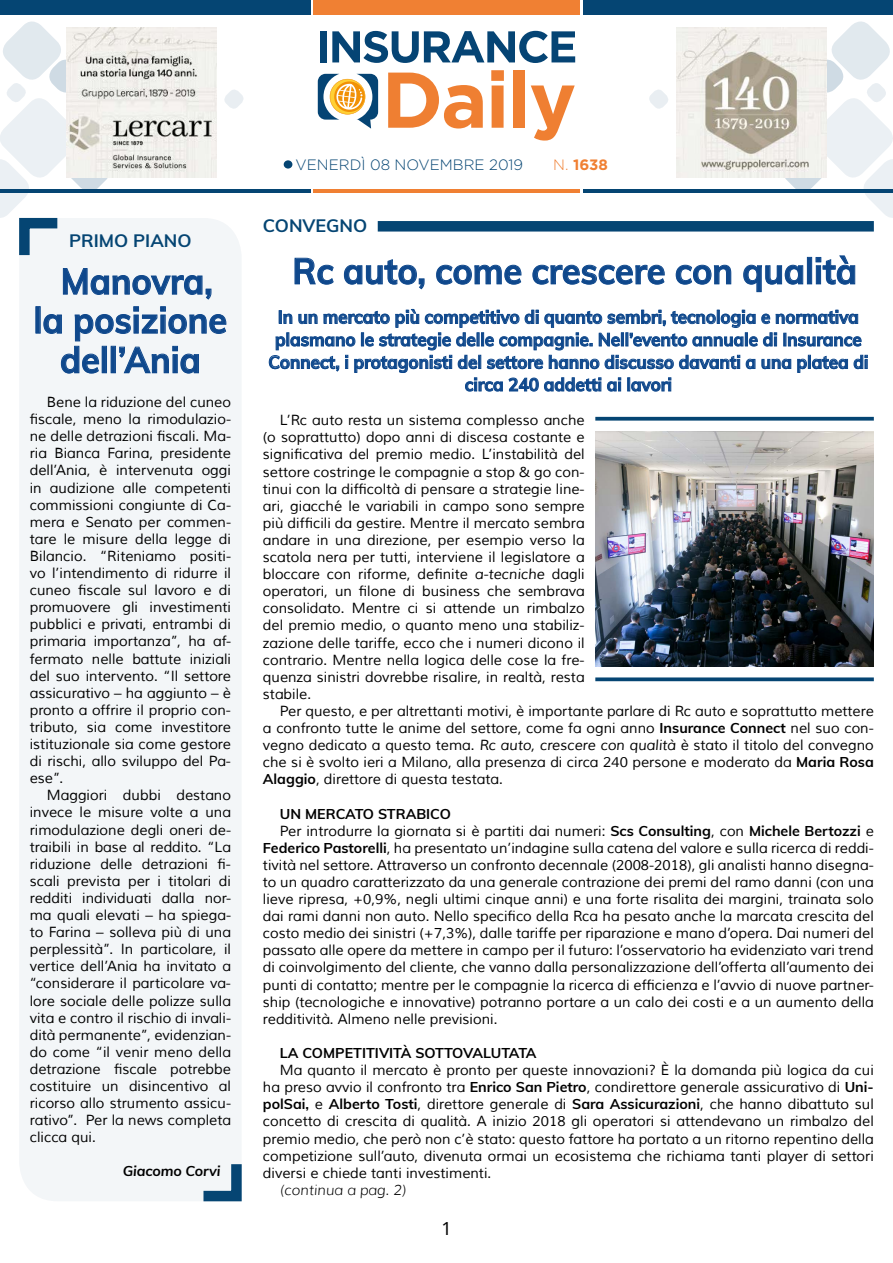
<style>
.page{position:relative;width:893px;height:1263px;background:#fff}
.page>*{position:absolute;margin:0;border:0;box-sizing:border-box;transform-origin:0 0}
.t1{font:700 36px/39.3px "Muli";color:#0f488c;text-align:center;scale:.95 1}
.t2{font:700 18px/22.5px "Muli";color:#0f488c;text-align:center;scale:.95 1}
.t3{font:700 18px "Muli";color:#054573}
.t4{font:18px "Noto Sans";color:#000}
.t5{font:300 15px "Gotham";color:#054573}
.t6{font:700 15px "Gotham";color:#f08033}
.t7{font:14.25px/17.1px "Muli";color:#000;text-align:justify}
.t8{font:700 14.25px "Muli";color:#000}
.t9{font:italic 300 14.25px "Muli";color:#000}
.t10{font:italic 700 14.25px "Muli";letter-spacing:-.01em;color:#000}
.s1{font-weight:300}
.s2{font-style:italic}
.s3{font-weight:700}
</style>
<div class="page">
<div style="left:0;top:0;width:310px;height:15px;background:#054573"></div>
<div style="left:313px;top:0;width:266px;height:15px;background:#f08033"></div>
<hr style="left:0;top:189px;width:310px;height:3px;background:#054573">
<hr style="left:313px;top:189px;width:266px;height:3px;background:#f08033">
<div style="left:284px;top:160px;width:8px;height:9px;background:#054573;border-radius:50%"></div>
<svg style="left:649px;top:90px;width:19px;height:19px"></svg>
<svg style="left:224px;top:90px;width:20px;height:19px"></svg>
<svg style="left:691px;top:21px;width:202px;height:197px"></svg>
<svg style="left:318px;top:74px;width:60px;height:55px"></svg>
<svg style="left:388px;top:73px;width:95px;height:56px"></svg>
<svg style="left:491px;top:70px;width:13px;height:58px"></svg>
<div style="left:513px;top:70px;width:12px;height:58px;background:#ef7f32"></div>
<svg style="left:531px;top:85px;width:44px;height:56px"></svg>
<div style="left:320px;top:31px;width:6px;height:31px;background:#054474"></div>
<svg style="left:332px;top:31px;width:243px;height:32px"></svg>
<hr style="left:583px;top:189px;width:310px;height:3px;background:#054573">
<div style="left:583px;top:0;width:310px;height:15px;background:#054573"></div>
<img style="left:677px;top:28px;width:150px;height:150px">
<img style="left:212px;top:28px;width:4px;height:150px">
<div style="left:19px;top:218px;width:223px;height:983px;background:#f3f6f8;border-radius:38px"></div>
<svg style="left:203px;top:1164px;width:39px;height:38px"></svg>
<svg style="left:294px;top:257px;width:40px;height:28px"></svg>
<svg style="left:344px;top:259px;width:81px;height:31px"></svg>
<svg style="left:436px;top:264px;width:86px;height:21px"></svg>
<svg style="left:532px;top:264px;width:133px;height:21px"></svg>
<svg style="left:675px;top:264px;width:56px;height:21px"></svg>
<svg style="left:743px;top:264px;width:60px;height:28px"></svg>
<div style="left:807px;top:257px;width:5px;height:27px;border:1px solid #0f488c"></div>
<svg style="left:816px;top:255px;width:39px;height:30px"></svg>
<svg style="left:269px;top:309px;width:598px;height:82px"></svg>
<div style="left:378px;top:221px;width:496px;height:11px;background:#054573"></div>
<svg style="left:0;top:21px;width:212px;height:279px"></svg>
<svg style="left:43px;top:306px;width:184px;height:68px"></svg>
<svg style="left:595px;top:417px;width:279px;height:4px"></svg>
<svg style="left:595px;top:677px;width:279px;height:4px"></svg>
<img style="left:595px;top:431px;width:279px;height:236px">
<p class="t3" style="left:69px;top:227px;width:124px">PRIMO PIANO</p>
<h1 class="t1" style="left:34px;top:260px;width:205px">Manovra,<br>la posizione dell’Ania</h1>
<p class="t7" style="left:30px;top:394px;width:203px;text-indent:17px">Bene la riduzione del cuneo fiscale, meno la rimodulazio&shy;ne delle detrazioni fiscali. Ma&shy;ria Bianca Farina, presidente dell’Ania, è intervenuta oggi in audizione alle competenti commissioni congiunte di Ca&shy;mera e Senato per commen&shy;tare le misure della legge di Bilancio. “Riteniamo positi&shy;vo l’intendimento di ridurre il cuneo fiscale sul lavoro e di promuovere gli investimenti pubblici e privati, entrambi di primaria importanza”, ha af&shy;fermato nelle battute iniziali del suo intervento. “Il settore assicurativo – ha aggiunto – è pronto a offrire il proprio con&shy;tributo, sia come investitore istituzionale sia come gestore di rischi, allo sviluppo del Pa&shy;ese”.</p>
<p class="t7" style="left:30px;top:787px;width:203px;text-indent:17px">Maggiori dubbi destano invece le misure volte a una rimodulazione degli oneri de&shy;traibili in base al reddito. “La riduzione delle detrazioni fi&shy;scali prevista per i titolari di redditi individuati dalla nor&shy;ma quali elevati – ha spiega&shy;to Farina – solleva più di una perplessità”. In particolare, il vertice dell’Ania ha invitato a “considerare il particolare va&shy;lore sociale delle polizze sulla vita e contro il rischio di invali&shy;dità permanente”, evidenzian&shy;do come “il venir meno della detrazione fiscale potrebbe costituire un disincentivo al ricorso allo strumento assicu&shy;rativo”. Per la news completa clicca qui.</p>
<p class="t10" style="left:123px;top:1161px;width:99px">Giacomo Corvi</p>
<p class="t5" style="left:296px;top:157px;width:229px">VENERDÌ 08 NOVEMBRE 2019</p>
<p class="t6" style="left:553px;top:156px;width:56px"><span class="s1">N.</span> 1638</p>
<p class="t3" style="left:263px;top:212px;width:106px">CONVEGNO</p>
<h1 class="t1" style="left:292px;top:250px;width:596px">Rc auto, come crescere con qualità</h1>
<p class="t2" style="left:268px;top:305px;width:633px">In un mercato più competitivo di quanto sembri, tecnologia e normativa plasmano le strategie delle compagnie. Nell’evento annuale di Insurance Connect, i protagonisti del settore hanno discusso davanti a una platea di circa 240 addetti ai lavori</p>
<p class="t7" style="left:263px;top:412px;width:323px;text-indent:17px">L’Rc auto resta un sistema complesso anche (o soprattutto) dopo anni di discesa costante e significativa del premio medio. L’instabilità del settore costringe le compagnie a stop &amp; go con&shy;tinui con la difficoltà di pensare a strategie line&shy;ari, giacché le variabili in campo sono sempre più difficili da gestire. Mentre il mercato sembra andare in una direzione, per esempio verso la scatola nera per tutti, interviene il legislatore a bloccare con riforme, definite <span class="s2">a-tecniche</span> dagli operatori, un filone di business che sembrava consolidato. Mentre ci si attende un rimbalzo del premio medio, o quanto meno una stabiliz&shy;zazione delle tariffe, ecco che i numeri dicono il contrario. Mentre nella logica delle cose la fre&shy;quenza sinistri dovrebbe risalire, in realtà, resta stabile.</p>
<p class="t7" style="left:263px;top:703px;width:612px;text-indent:17px">Per questo, e per altrettanti motivi, è importante parlare di Rc auto e soprattutto mettere a confronto tutte le anime del settore, come fa ogni anno <span class="s3">Insurance Connect</span> nel suo con&shy;vegno dedicato a questo tema. <span class="s2">Rc auto, crescere con qualità</span> è stato il titolo del convegno che si è svolto ieri a Milano, alla presenza di circa 240 persone e moderato da <span class="s3">Maria Rosa Alaggio</span>, direttore di questa testata.</p>
<p class="t8" style="left:280px;top:803px;width:173px">UN MERCATO STRABICO</p>
<p class="t7" style="left:280px;top:822px;width:595px">Per introdurre la giornata si è partiti dai numeri: <span class="s3">Scs Consulting</span>, con <span class="s3">Michele Bertozzi</span> e</p>
<p class="t7" style="left:263px;top:839px;width:612px"><span class="s3">Federico Pastorelli</span>, ha presentato un’indagine sulla catena del valore e sulla ricerca di reddi-</p>
<p class="t7" style="left:263px;top:857px;width:612px">tività nel settore. Attraverso un confronto decennale (2008-2018), gli analisti hanno disegna-</p>
<p class="t7" style="left:263px;top:874px;width:612px">to un quadro caratterizzato da una generale contrazione dei premi del ramo danni (con una</p>
<p class="t7" style="left:263px;top:891px;width:612px">lieve ripresa, +0,9%, negli ultimi cinque anni) e una forte risalita dei margini, trainata solo</p>
<p class="t7" style="left:263px;top:908px;width:612px">dai rami danni non auto. Nello specifico della Rca ha pesato anche la marcata crescita del</p>
<p class="t7" style="left:263px;top:925px;width:612px">costo medio dei sinistri (+7,3%), dalle tariffe per riparazione e mano d’opera. Dai numeri del</p>
<p class="t7" style="left:263px;top:942px;width:612px">passato alle opere da mettere in campo per il futuro: l’osservatorio ha evidenziato vari trend</p>
<p class="t7" style="left:263px;top:959px;width:612px">di coinvolgimento del cliente, che vanno dalla personalizzazione dell’offerta all’aumento dei</p>
<p class="t7" style="left:263px;top:976px;width:612px">punti di contatto; mentre per le compagnie la ricerca di efficienza e l’avvio di nuove partner-</p>
<p class="t7" style="left:263px;top:993px;width:612px">ship (tecnologiche e innovative) potranno portare a un calo dei costi e a un aumento della</p>
<p class="t7" style="left:263px;top:1010px;width:236px">redditività. Almeno nelle previsioni.</p>
<p class="t8" style="left:280px;top:1042px;width:258px">LA COMPETITIVITÀ SOTTOVALUTATA</p>
<p class="t7" style="left:263px;top:1062px;width:612px;text-indent:17px">Ma quanto il mercato è pronto per queste innovazioni? È la domanda più logica da cui ha preso avvio il confronto tra <span class="s3">Enrico San Pietro</span>, condirettore generale assicurativo di <span class="s3">Uni&shy;polSai,</span> e <span class="s3">Alberto Tosti</span>, direttore generale di <span class="s3">Sara Assicurazioni</span>, che hanno dibattuto sul concetto di crescita di qualità. A inizio 2018 gli operatori si attendevano un rimbalzo del premio medio, che però non c’è stato: questo fattore ha portato a un ritorno repentino della competizione sull’auto, divenuta ormai un ecosistema che richiama tanti player di settori diversi e chiede tanti investimenti.</p>
<p class="t9" style="left:280px;top:1181px;width:128px">(continua a pag. 2)</p>
<p class="t4" style="left:441px;top:1216px;width:12px">1</p>
</div>
